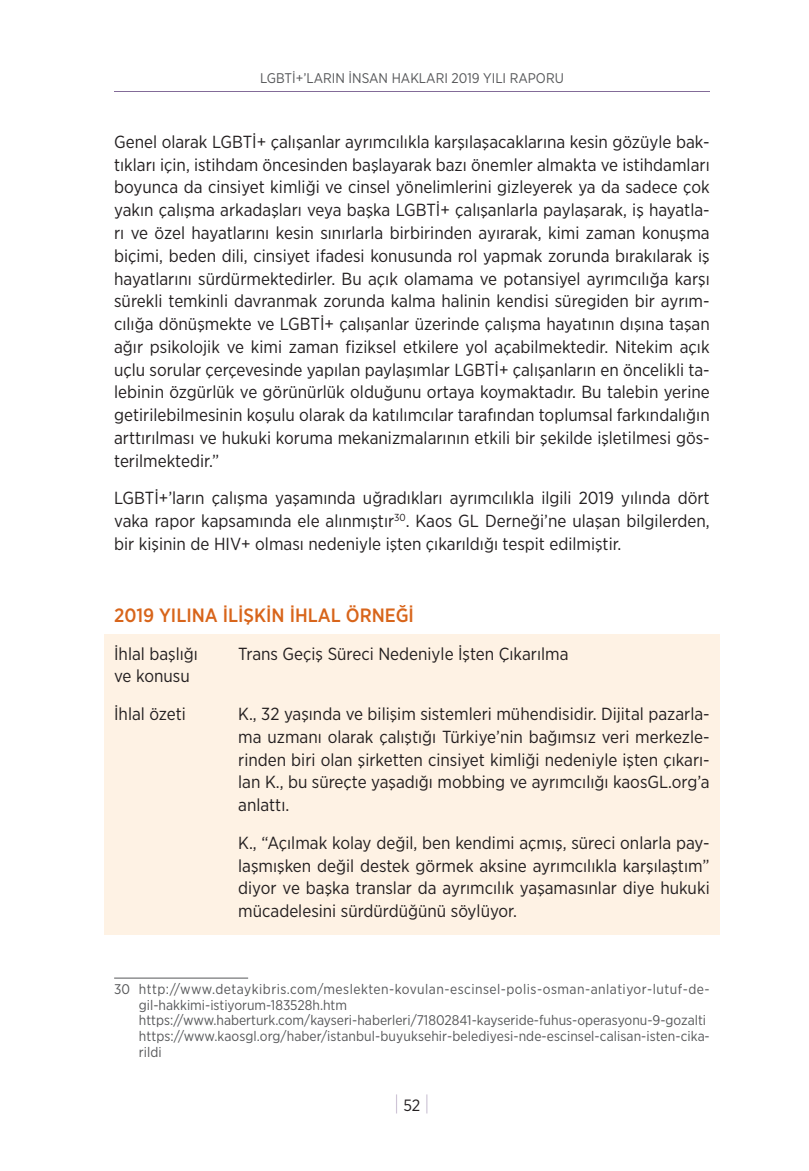
<style>
.page{position:relative;width:809px;height:1171px;background:#fff}
.page>*{position:absolute;margin:0;border:0;box-sizing:border-box;transform-origin:0 0}
.t1{font:100 21px "Gotham Narrow";color:#836b98}
.altbaslık{font:500 19.25px "Gotham Narrow";color:#d8651b}
.standart{font:17.5px/22.8px "Gotham Narrow";color:#231f20;text-align:justify}
.dipnot{font:14px/15.8px "Gotham Narrow";color:#57585a}
.dipnot-2{font:14px/15.8px "Gotham Narrow";letter-spacing:.035em;color:#57585a}
.s1{font-weight:400;font-size:16.28px;color:#231f20}
</style>
<div class="page">
<hr style="left:114px;top:91px;width:595px;height:1px;background:#836b98">
<div style="left:104px;top:634px;width:615px;height:300px;background:#fef2e4"></div>
<hr style="left:114px;top:977px;width:134px;height:1px;background:#57585a">
<p class="dipnot" style="left:260px;top:70px;width:305px">LGBTİ+’LARIN İNSAN HAKLARI 2019 YILI RAPORU</p>
<p class="standart" style="left:114px;top:130px;width:597px">Genel olarak LGBTİ+ çalışanlar ayrımcılıkla karşılaşacaklarına kesin gözüyle bak&shy;tıkları için, istihdam öncesinden başlayarak bazı önemler almakta ve istihdamları boyunca da cinsiyet kimliği ve cinsel yönelimlerini gizleyerek ya da sadece çok yakın çalışma arkadaşları veya başka LGBTİ+ çalışanlarla paylaşarak, iş hayatla&shy;rı ve özel hayatlarını kesin sınırlarla birbirinden ayırarak, kimi zaman konuşma biçimi, beden dili, cinsiyet ifadesi konusunda rol yapmak zorunda bırakılarak iş hayatlarını sürdürmektedirler. Bu açık olamama ve potansiyel ayrımcılığa karşı sürekli temkinli davranmak zorunda kalma halinin kendisi süregiden bir ayrım&shy;cılığa dönüşmekte ve LGBTİ+ çalışanlar üzerinde çalışma hayatının dışına taşan ağır psikolojik ve kimi zaman fiziksel etkilere yol açabilmektedir. Nitekim açık uçlu sorular çerçevesinde yapılan paylaşımlar LGBTİ+ çalışanların en öncelikli ta&shy;lebinin özgürlük ve görünürlük olduğunu ortaya koymaktadır. Bu talebin yerine getirilebilmesinin koşulu olarak da katılımcılar tarafından toplumsal farkındalığın arttırılması ve hukuki koruma mekanizmalarının etkili bir şekilde işletilmesi gös&shy;terilmektedir.”</p>
<p class="standart" style="left:114px;top:486px;width:597px">LGBTİ+’ların çalışma yaşamında uğradıkları ayrımcılıkla ilgili 2019 yılında dört vaka rapor kapsamında ele alınmıştır<sup>30</sup>. Kaos GL Derneği’ne ulaşan bilgilerden, bir kişinin de HIV+ olması nedeniyle işten çıkarıldığı tespit edilmiştir.</p>
<p class="altbaslık" style="left:114px;top:603px;width:301px">2019 YILINA İLİŞKİN İHLAL ÖRNEĞİ</p>
<p class="standart" style="left:114px;top:642px;width:85px">İhlal başlığı</p>
<p class="standart" style="left:238px;top:642px;width:332px">Trans Geçiş Süreci Nedeniyle İşten Çıkarılma</p>
<p class="standart" style="left:114px;top:664px;width:77px">ve konusu</p>
<p class="standart" style="left:114px;top:702px;width:73px">İhlal özeti</p>
<p class="standart" style="left:238px;top:702px;width:473px">K., 32 yaşında ve bilişim sistemleri mühendisidir. Dijital pazarla&shy;ma uzmanı olarak çalıştığı Türkiye’nin bağımsız veri merkezle&shy;rinden biri olan şirketten cinsiyet kimliği nedeniyle işten çıkarı&shy;lan K., bu süreçte yaşadığı mobbing ve ayrımcılığı kaosGL.org’a anlattı.</p>
<p class="standart" style="left:238px;top:831px;width:473px">K., “Açılmak kolay değil, ben kendimi açmış, süreci onlarla pay&shy;laşmışken değil destek görmek aksine ayrımcılıkla karşılaştım” diyor ve başka translar da ayrımcılık yaşamasınlar diye hukuki mücadelesini sürdürdüğünü söylüyor.</p>
<p class="dipnot-2" style="left:139px;top:981px;width:572px;text-indent:-25px">30 http://www.detaykibris.com/meslekten-kovulan-escinsel-polis-osman-anlatiyor-lutuf-de&shy;gil-hakkimi-istiyorum-183528h.htm</p>
<p class="dipnot" style="left:139px;top:1012px;width:568px">https://www.haberturk.com/kayseri-haberleri/71802841-kayseride-fuhus-operasyonu-9-gozalti</p>
<p class="dipnot" style="left:139px;top:1028px;width:572px">https://www.kaosgl.org/haber/istanbul-buyuksehir-belediyesi-nde-escinsel-calisan-isten-cika&shy;rildi</p>
<p class="t1" style="left:394px;top:1091px;width:37px">|<span class="s1">52</span>|</p>
</div>
